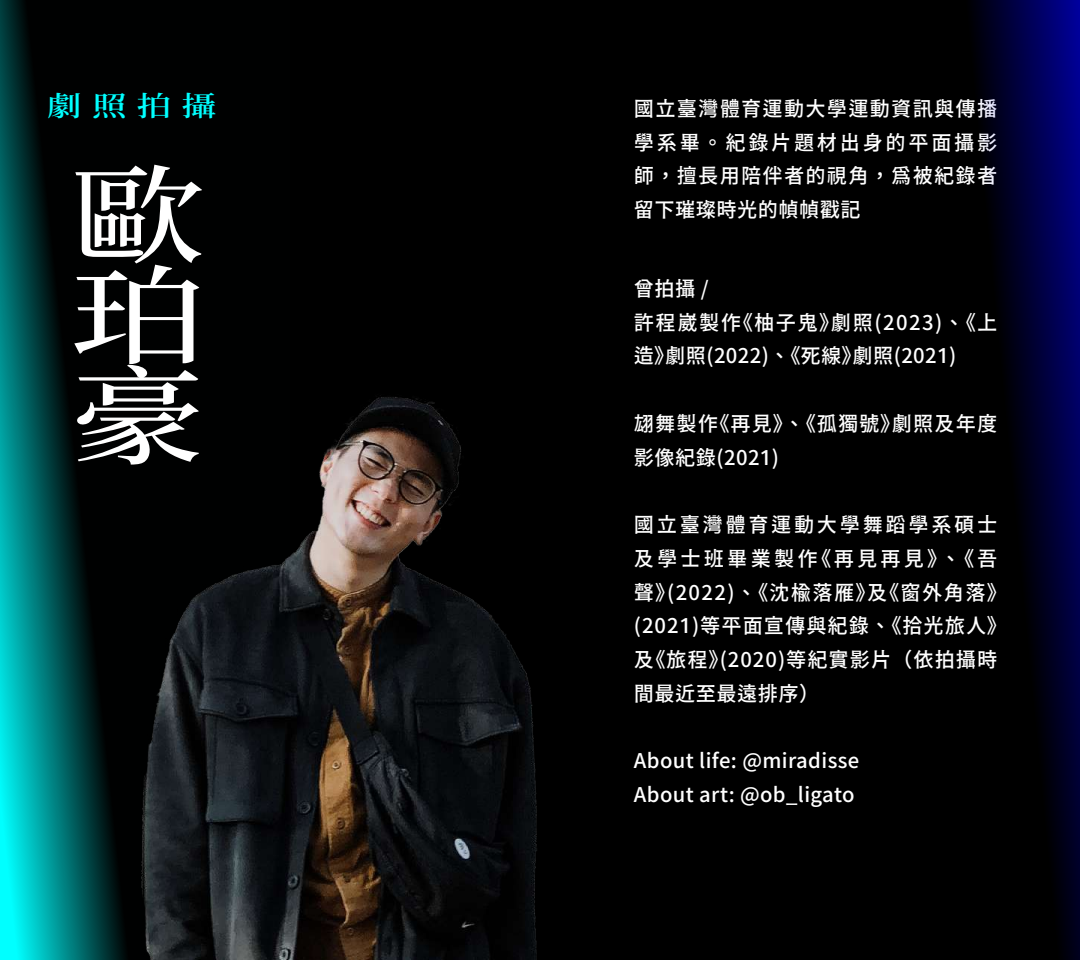
<style>
.page{position:relative;width:1080px;height:960px;background:#000}
.page>*{position:absolute;margin:0;border:0;box-sizing:border-box;transform-origin:0 0}
.t1{font:500 108px/100.6px "Noto Serif CJ Ktc";color:#fff;text-align:justify;scale:1.25 1}
.t2{font:600 27.6px "Noto Serif CJ Ktc";color:#0ff;scale:1.25 1}
.t3{font:20.25px/33.8px "Gen Seki Gothic TW M";letter-spacing:.05em;color:#fff;text-align:justify}
.t4{font:20.25px/33.8px "Gen Seki Gothic TW M";letter-spacing:.02em;color:#fff}
</style>
<div class="page">
<svg style="left:0;top:0;width:125px;height:960px"></svg>
<img style="left:141px;top:397px;width:396px;height:563px">
<svg style="left:973px;top:0;width:107px;height:960px"></svg>
<h2 class="t2" style="left:47px;top:90px;width:137px">劇照拍攝</h2>
<h1 class="t1" style="left:71px;top:167px;width:109px">歐珀豪</h1>
<p class="t3" style="left:634px;top:92px;width:365px">國立臺灣體育運動大學運動資訊與傳播學系畢。紀錄片題材出身的平面攝影師，擅長用陪伴者的視角，為被紀錄者留下璀璨時光的幀幀戳記</p>
<p class="t4" style="left:634px;top:272px;width:365px">曾拍攝 /<br>許程崴製作《柚子鬼》劇照(2023)、《上造》劇照(2022)、《死線》劇照(2021)</p>
<p class="t3" style="left:634px;top:407px;width:365px">翃舞製作《再見》、《孤獨號》劇照及年度影像紀錄(2021)</p>
<p class="t3" style="left:634px;top:508px;width:365px">國立臺灣體育運動大學舞蹈學系碩士及學士班畢業製作《再見再見》、《吾聲》(2022)、《沈榆落雁》及《窗外角落》(2021)等平面宣傳與紀錄、《拾光旅人》及《旅程》(2020)等紀實影片（依拍攝時間最近至最遠排序）</p>
<p class="t4" style="left:634px;top:745px;width:227px">About life: @miradisse<br>About art: @ob_ligato</p>
</div>
